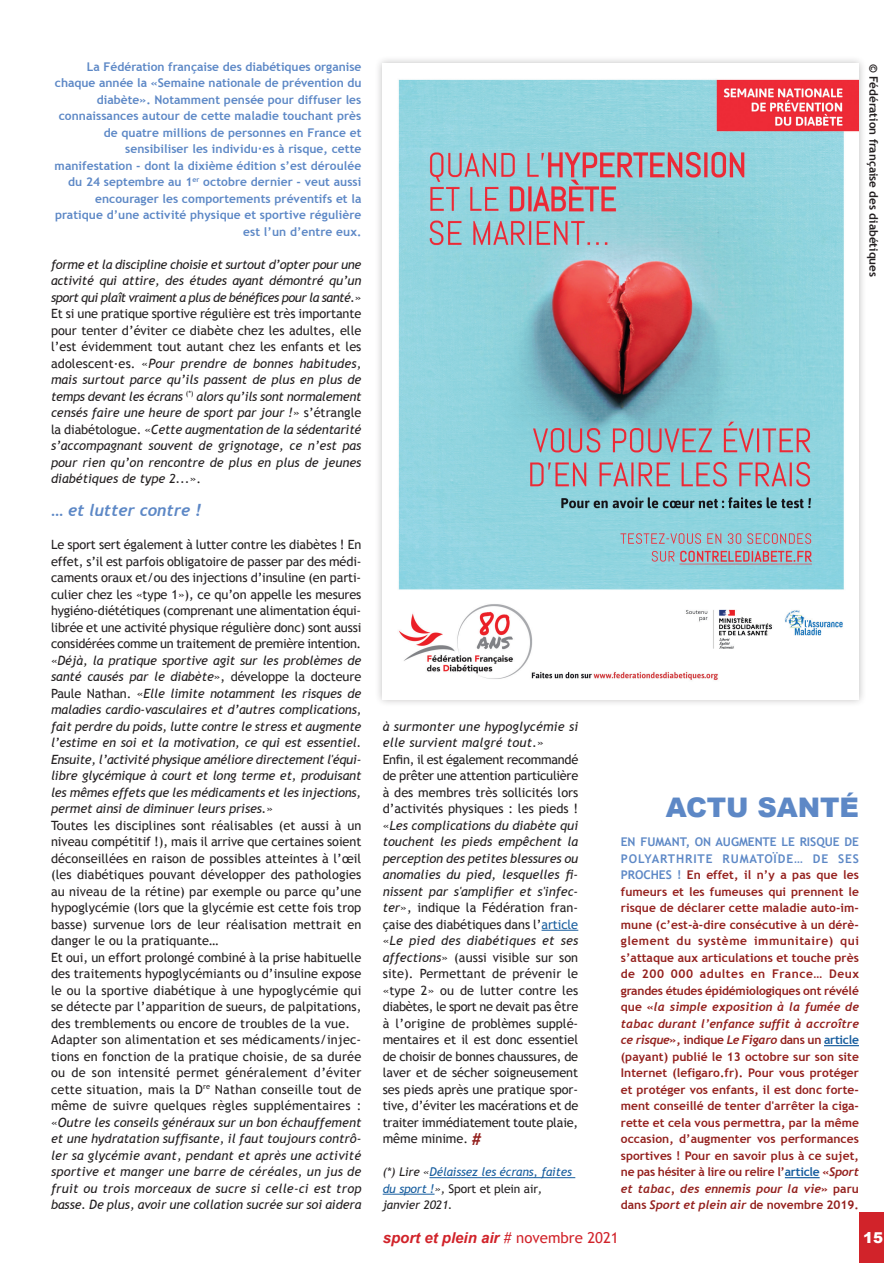
<style>
.page{position:relative;width:893px;height:1263px;background:#fff}
.page>*{position:absolute;margin:0;border:0;box-sizing:border-box;transform-origin:0 0}
.t1{font:900 27px "Arial";letter-spacing:-.005em;color:#5d88c6}
.t2{font:italic 700 16.5px "Trebuchet";color:#5d88c6}
.t3{font:italic 700 15px "Arial";color:#d1232a}
.t4{font:900 15px "Arial";color:#fff}
.t5{font:12.75px/16.5px "Trebuchet MS";color:#231f20}
.t6{font:italic 12.75px/16.5px "Trebuchet MS";color:#231f20;text-align:justify}
.t7{font:700 12px/16.5px "Trebuchet MS";letter-spacing:-.015em;color:#94201d;text-align:justify}
.t8{font:700 12px/16.5px "Trebuchet MS";letter-spacing:.005em;color:#5d88c6;text-align:right}
.t9{font:italic 700 12px/16.5px "Trebuchet";letter-spacing:.005em;color:#94201d;text-align:justify}
.t10{font:italic 12px/16.5px "Trebuchet MS";letter-spacing:-.01em;color:#175d9e}
.t11{font:700 11.7px "Trebuchet MS";color:#231f20}
.s1{font-style:normal}
.s2{font-style:italic}
.s3{color:#175d9e}
.s4{font-weight:700;font-size:16.5px;color:#94201d}
.s5{color:#231f20}
.s6{font-style:normal;color:#231f20}
.s7{color:#5d88c6}
.s8{font-family:"Trebuchet MS";font-style:normal}
.s9{font-family:"Trebuchet MS";font-style:normal;color:#175d9e}
.s10{font-family:"Trebuchet";font-style:italic}
.s11{font-family:"Trebuchet MS";font-weight:400;font-style:normal}
</style>
<div class="page">
<div style="left:859px;top:1212px;width:24px;height:51px;background:#d1232a"></div>
<hr style="left:542px;top:930px;width:36px;height:1px;background:#175d9e">
<hr style="left:429px;top:1177px;width:146px;height:1px;background:#175d9e">
<hr style="left:383px;top:1194px;width:51px;height:1px;background:#175d9e">
<hr style="left:824px;top:1045px;width:35px;height:1px;background:#175d9e">
<hr style="left:785px;top:1177px;width:35px;height:1px;background:#175d9e">
<div style="left:374px;top:56px;width:493px;height:651px;background:#231f20;opacity:.3"></div>
<img style="left:383px;top:64px;width:476px;height:635px">
<p class="t8" style="left:55px;top:58px;width:308px">La Fédération française des diabétiques organise chaque année la «Semaine nationale de prévention du diabète». Notamment pensée pour diffuser les connaissances autour de cette maladie touchant près de quatre millions de personnes en France et sensibiliser les individu·es à risque, cette manifestation - dont la dixième édition s’est déroulée du 24 septembre au 1<sup>er</sup> octobre dernier - veut aussi encourager les comportements préventifs et la pratique d’une activité physique et sportive régulière est l’un d’entre eux.</p>
<p class="t6" style="left:51px;top:256px;width:312px">forme et la discipline choisie et surtout d’opter pour une activité qui attire, des études ayant démontré qu’un sport qui plaît vraiment a plus de bénéfices pour la santé.<span class="s1">» Et si une pratique sportive régulière est très importante pour tenter d’éviter ce diabète chez les adultes, elle l’est évidemment tout autant chez les enfants et les adolescent·es. «</span>Pour prendre de bonnes habitudes, mais surtout parce qu’ils passent de plus en plus de temps devant les écrans <sup>(*)</sup> alors qu’ils sont normalement censés faire une heure de sport par jour !<span class="s1">» s’étrangle la diabétologue. «</span>Cette augmentation de la sédentarité s’accompagnant souvent de grignotage, ce n’est pas pour rien qu’on rencontre de plus en plus de jeunes diabétiques de type 2...<span class="s1">».</span></p>
<p class="t2" style="left:51px;top:500px;width:152px">… et lutter contre !</p>
<p class="t5" style="left:51px;top:536px;width:312px">Le sport sert également à lutter contre les diabètes ! En effet, s’il est parfois obligatoire de passer par des médi&shy;caments oraux et/ou des injections d’insuline (en parti&shy;culier chez les «type 1»), ce qu’on appelle les mesures hygiéno-diététiques (comprenant une alimentation équi&shy;librée et une activité physique régulière donc) sont aussi considérées comme un traitement de première intention. «<span class="s2">Déjà, la pratique sportive agit sur les problèmes de santé causés par le diabète</span>», développe la docteure Paule Nathan. «<span class="s2">Elle limite notamment les risques de maladies cardio-vasculaires et d’autres complications, fait perdre du poids, lutte contre le stress et augmente l’estime en soi et la motivation, ce qui est essentiel.<br>Ensuite, l’activité physique améliore directement l'équi&shy;libre glycémique à court et long terme et, produisant les mêmes effets que les médicaments et les injections, permet ainsi de diminuer leurs prises.</span>»<br>Toutes les disciplines sont réalisables (et aussi à un niveau compétitif !), mais il arrive que certaines soient déconseillées en raison de possibles atteintes à l’œil (les diabétiques pouvant développer des pathologies au niveau de la rétine) par exemple ou parce qu’une hypoglycémie (lors que la glycémie est cette fois trop basse) survenue lors de leur réalisation mettrait en danger le ou la pratiquante…<br>Et oui, un effort prolongé combiné à la prise habituelle des traitements hypoglycémiants ou d’insuline expose le ou la sportive diabétique à une hypoglycémie qui se détecte par l’apparition de sueurs, de palpitations, des tremblements ou encore de troubles de la vue.<br>Adapter son alimentation et ses médicaments/injec&shy;tions en fonction de la pratique choisie, de sa durée ou de son intensité permet généralement d’éviter cette situation, mais la D<sup>re</sup> Nathan conseille tout de même de suivre quelques règles supplémentaires : «<span class="s2">Outre les conseils généraux sur un bon échauffement et une hydratation suffisante, il faut toujours contrô&shy;ler sa glycémie avant, pendant et après une activité sportive et manger une barre de céréales, un jus de fruit ou trois morceaux de sucre si celle-ci est trop basse. De plus, avoir une collation sucrée sur soi aidera</span></p>
<p class="t11" style="left:881px;top:64px;width:215px;rotate:90deg">© Fédération française des diabétiques</p>
<p class="t5" style="left:383px;top:718px;width:197px"><span class="s2">à surmonter une hypoglycémie si elle survient malgré tout.</span>» Enfin, il est également recommandé de prêter une attention particulière à des membres très sollicités lors d’activités physiques : les pieds ! «<span class="s2">Les complications du diabète qui touchent les pieds empêchent la perception des petites blessures ou anomalies du pied, lesquelles fi&shy;nissent par s'amplifier et s'infec&shy;ter</span>», indique la Fédération fran&shy;çaise des diabétiques dans l’<span class="s3">article </span>«<span class="s2">Le pied des diabétiques et ses affections</span>» (aussi visible sur son site). Permettant de prévenir le «type 2» ou de lutter contre les diabètes, le sport ne devait pas être à l’origine de problèmes supplé&shy;mentaires et il est donc essentiel de choisir de bonnes chaussures, de laver et de sécher soigneusement ses pieds après une pratique spor&shy;tive, d’éviter les macérations et de traiter immédiatement toute plaie, même minime. <span class="s4">#</span></p>
<p class="t10" style="left:383px;top:1164px;width:191px"><span class="s5">(*) Lire «</span>Délaissez les écrans, faites du sport !<span class="s5">»,</span> <span class="s6">Sport et plein air</span><span class="s5">, janvier 2021.</span></p>
<h1 class="t1" style="left:666px;top:787px;width:195px">ACTU SANTÉ</h1>
<p class="t7" style="left:621px;top:833px;width:240px"><span class="s7">EN FUMANT, ON AUGMENTE LE RISQUE DE POLYARTHRITE RUMATOÏDE… DE SES PROCHES !</span> En effet, il n’y a pas que les fumeurs et les fumeuses qui prennent le risque de déclarer cette maladie auto-im&shy;mune (c’est-à-dire consécutive à un dérè&shy;glement du système immunitaire) qui s’attaque aux articulations et touche près de 200 000 adultes en France… Deux grandes études épidémiologiques ont révélé</p>
<p class="t9" style="left:621px;top:999px;width:240px"><span class="s8">que «</span>la simple exposition à la fumée de tabac durant l’enfance suffit à accroître ce risque<span class="s8">», indique</span> Le Figaro <span class="s8">dans un</span> <span class="s9">article</span></p>
<p class="t7" style="left:621px;top:1048px;width:240px">(payant) publié le 13 octobre sur son site Internet (lefigaro.fr). Pour vous protéger et protéger vos enfants, il est donc forte&shy;ment conseillé de tenter d'arrêter la ciga&shy;rette et cela vous permettra, par la même occasion, d’augmenter vos performances sportives ! Pour en savoir plus à ce sujet, ne pas hésiter à lire ou relire l’<span class="s3">article</span> «<span class="s10">Sport</span></p>
<p class="t9" style="left:621px;top:1180px;width:240px">et tabac, des ennemis pour la vie<span class="s8">» paru</span></p>
<p class="t7" style="left:621px;top:1196px;width:240px">dans <span class="s10">Sport et plein air</span> de novembre 2019.</p>
<p class="t3" style="left:383px;top:1228px;width:238px">sport et plein air <span class="s11"># novembre 2021</span></p>
<p class="t4" style="left:863px;top:1227px;width:22px">15</p>
</div>
